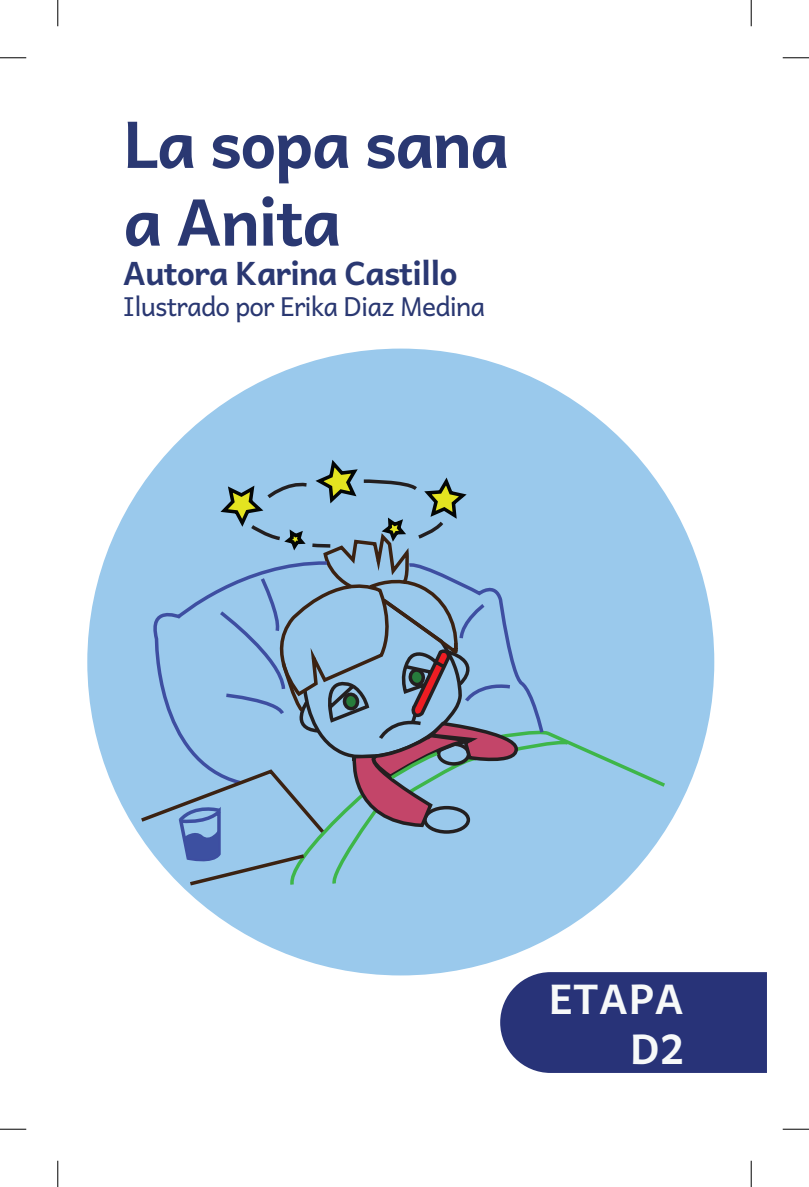
<style>
.page{position:relative;width:809px;height:1187px;background:#fff}
.page>*{position:absolute;margin:0;border:0;box-sizing:border-box;transform-origin:0 0}
.t1{font:700 64.75px/77.7px "Andika New Basic";letter-spacing:-.035em;color:#2a3872}
.t2{font:700 41.12px/49.4px "Andika New Basic";color:#f7f9f9;text-align:right}
.t3{font:700 32.38px "Andika New Basic";letter-spacing:-.035em;color:#2a3872}
.t4{font:26.25px "Andika New Basic";letter-spacing:-.035em;color:#2a3872}
</style>
<div class="page">
<div style="left:87px;top:348px;width:627px;height:627px;background:#9ac9ec;border-radius:50%"></div>
<svg style="left:571px;top:741px;width:98px;height:147px"></svg>
<svg style="left:137px;top:456px;width:434px;height:437px"></svg>
<div style="left:500px;top:972px;width:266px;height:101px;background:#283378"></div>
<svg style="left:0;top:57px;width:26px;height:1px"></svg>
<svg style="left:782px;top:57px;width:26px;height:1px"></svg>
<svg style="left:0;top:1128px;width:26px;height:1px"></svg>
<svg style="left:782px;top:1128px;width:26px;height:1px"></svg>
<svg style="left:57px;top:0;width:1px;height:26px"></svg>
<svg style="left:57px;top:1160px;width:1px;height:26px"></svg>
<svg style="left:750px;top:0;width:1px;height:26px"></svg>
<svg style="left:750px;top:1160px;width:1px;height:26px"></svg>
<h1 class="t1" style="left:123px;top:97px;width:388px">La sopa sana a Anita</h1>
<p class="t3" style="left:123px;top:243px;width:336px">Autora Karina Castillo</p>
<p class="t4" style="left:123px;top:282px;width:364px">Ilustrado por Erika Diaz Medina</p>
<h2 class="t2" style="left:549px;top:968px;width:137px">ETAPA<br>D2</h2>
</div>
